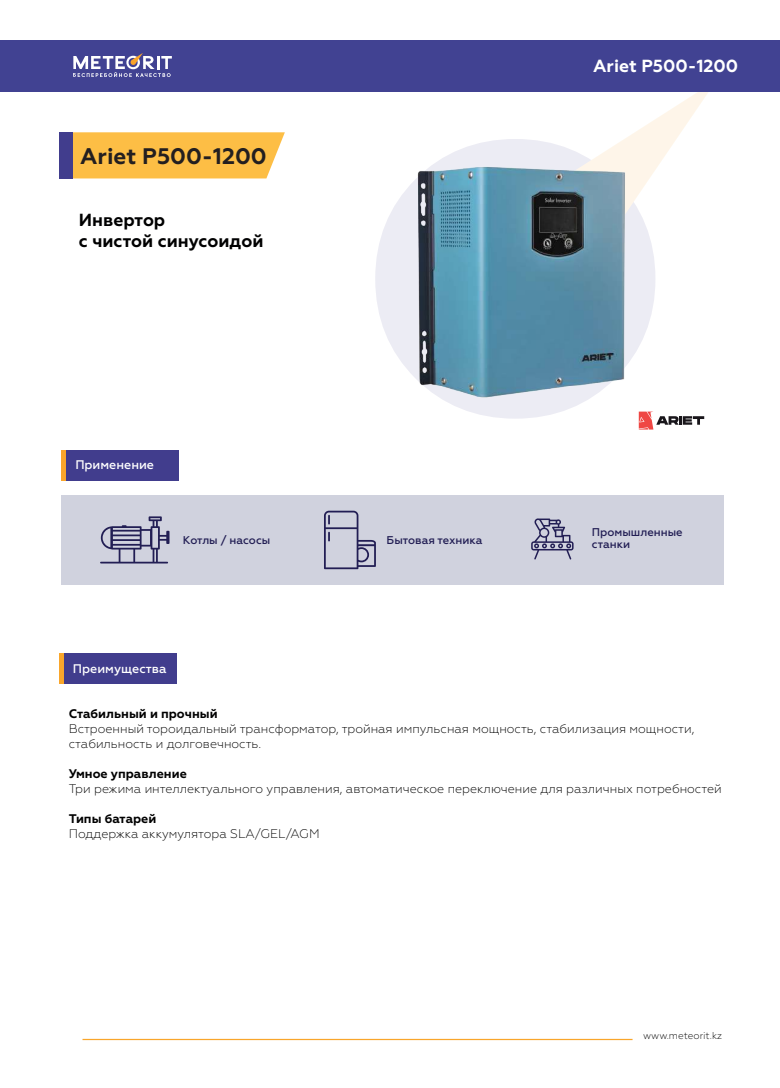
<style>
.page{position:relative;width:780px;height:1088px;background:#fff}
.page>*{position:absolute;margin:0;border:0;box-sizing:border-box;transform-origin:0 0}
.t1{font:700 22.5px "Geometria";color:#231f20}
.t2{font:700 17.5px/21px "Geometria";color:#000001}
.t3{font:700 17.5px "Geometria";color:#fff}
.t4{font:300 12.5px/15px "Geometria";color:#000001}
.t5{font:700 12.5px "Geometria";color:#000001}
.t6{font:500 12.5px "Geometria";color:#fff}
.t7{font:500 11.25px/12.5px "Geometria";color:#221e54}
.t8{font:300 10px "Geometria";color:#000001}
</style>
<div class="page">
<svg style="left:672px;top:92px;width:36px;height:44px"></svg>
<hr style="left:82px;top:1039px;width:550px;height:1px;background:#f9a62b">
<div style="left:0;top:40px;width:780px;height:52px;background:#414292"></div>
<svg style="left:73px;top:53px;width:99px;height:24px"></svg>
<div style="left:73px;top:132px;width:212px;height:46px;background:#fdbe45"></div>
<div style="left:60px;top:132px;width:13px;height:46px;background:#413d8d"></div>
<svg style="left:638px;top:416px;width:66px;height:13px"></svg>
<div style="left:59px;top:654px;width:118px;height:30px;background:#413d8d"></div>
<div style="left:59px;top:654px;width:5px;height:30px;background:#f9a62b"></div>
<div style="left:61px;top:450px;width:118px;height:31px;background:#413d8d"></div>
<div style="left:61px;top:450px;width:5px;height:31px;background:#f9a62b"></div>
<div style="left:61px;top:495px;width:662px;height:89px;background:#d0d2de"></div>
<svg style="left:324px;top:511px;width:52px;height:58px"></svg>
<svg style="left:100px;top:516px;width:69px;height:47px"></svg>
<svg style="left:531px;top:518px;width:42px;height:41px"></svg>
<img style="left:375px;top:109px;width:303px;height:315px">
<h1 class="t1" style="left:80px;top:143px;width:188px">Ariet P500-1200</h1>
<h2 class="t2" style="left:79px;top:209px;width:186px">Инвертор<br>с чистой синусоидой</h2>
<p class="t6" style="left:75px;top:457px;width:80px">Применение</p>
<p class="t7" style="left:183px;top:533px;width:89px">Котлы / насосы</p>
<h2 class="t3" style="left:593px;top:56px;width:147px">Ariet P500-1200</h2>
<p class="t7" style="left:386px;top:534px;width:98px">Бытовая техника</p>
<p class="t7" style="left:592px;top:526px;width:92px">Промышленные станки</p>
<p class="t6" style="left:73px;top:661px;width:95px">Преимущества</p>
<p class="t5" style="left:69px;top:706px;width:150px">Стабильный и прочный</p>
<p class="t4" style="left:69px;top:721px;width:627px">Встроенный тороидальный трансформатор, тройная импульсная мощность, стабилизация мощности, стабильность и долговечность.</p>
<p class="t5" style="left:69px;top:766px;width:120px">Умное управление</p>
<p class="t4" style="left:69px;top:781px;width:654px">Три режима интеллектуального управления, автоматическое переключение для различных потребностей</p>
<p class="t5" style="left:69px;top:811px;width:89px">Типы батарей</p>
<p class="t4" style="left:69px;top:826px;width:252px">Поддержка аккумулятора SLA/GEL/AGM</p>
<p class="t8" style="left:643px;top:1030px;width:81px">www.meteorit.kz</p>
</div>
